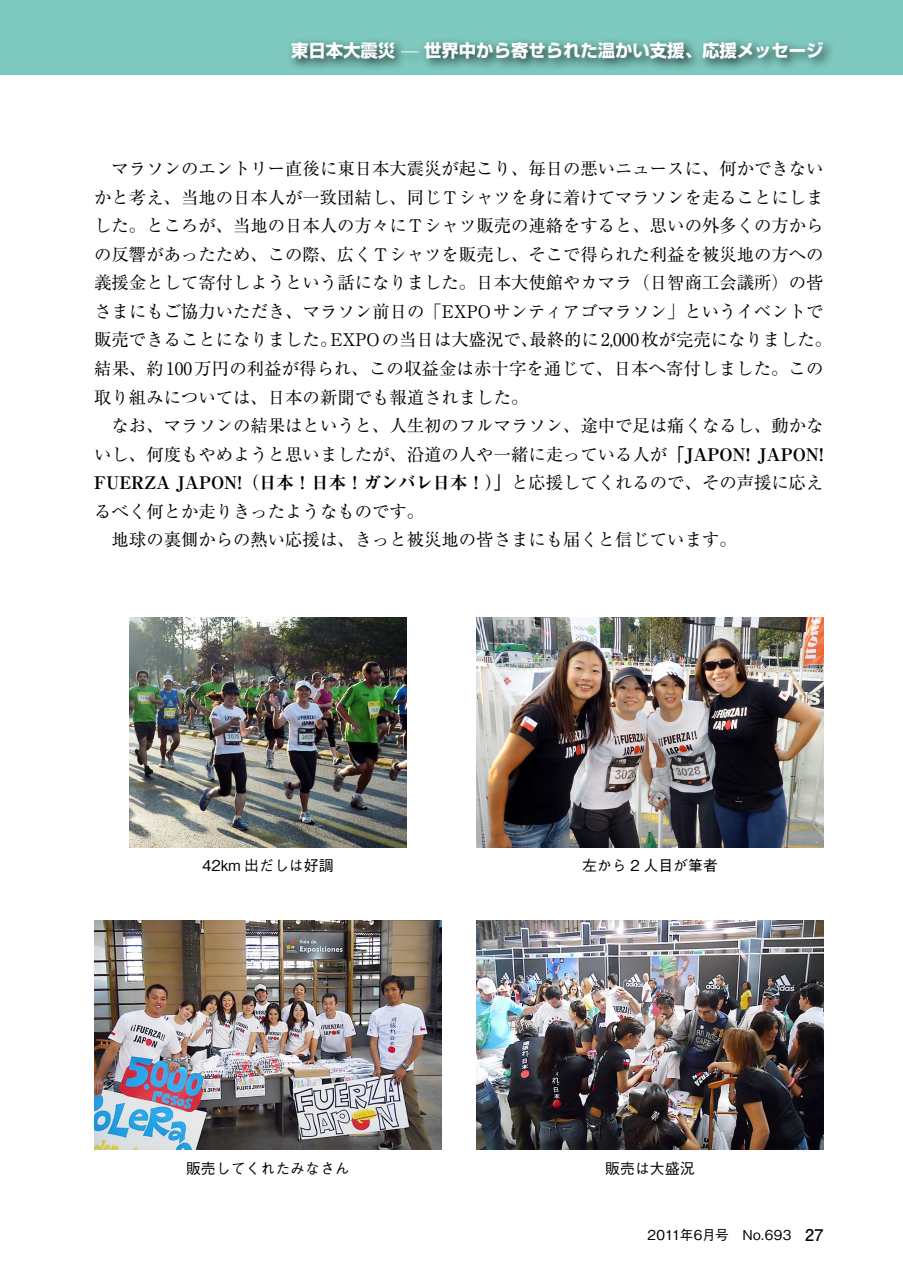
<style>
.page{position:relative;width:903px;height:1275px;background:#fff}
.page>*{position:absolute;margin:0;border:0;box-sizing:border-box;transform-origin:0 0}
.t1{font:17.32px/28.5px "Ryumin Pro";color:#000}
.t2{font:700 expanded 17.32px "Ryumin Pro";color:#000}
.t3{font:700 17.32px "Shin Go Pro";color:#fff}
.t4{font:500 14.88px "Gothic BBB Pro";color:#000}
.t5{font:500 13.65px "Gothic BBB Pro";letter-spacing:.01em;color:#000}
.s1{font-weight:300}
.s2{font-family:"Futo Go B101 Pro";font-weight:700}
.s3{font-weight:700;font-stretch:expanded}
.s4{font-family:"Futo Go B101 Pro";font-stretch:normal}
.s5{font-weight:400;font-stretch:normal}
.s6{font-family:"Futo Go B101 Pro";font-weight:700;font-size:16.1px}
</style>
<div class="page">
<div style="left:0;top:0;width:903px;height:74px;background:#7ec9bf"></div>
<div style="left:285px;top:36px;width:618px;height:51px;background:#000;opacity:.75"></div>
<img style="left:476px;top:618px;width:347px;height:229px">
<img style="left:130px;top:618px;width:277px;height:229px">
<img style="left:94px;top:920px;width:347px;height:230px">
<img style="left:476px;top:920px;width:347px;height:230px">
<p class="t3" style="left:291px;top:37px;width:534px">東日本大震災 <span class="s1">—</span> 世界中から寄せられた温かい支援、応援メッセージ</p>
<p class="t1" style="left:94px;top:153px;width:739px;text-indent:17px">マラソンのエントリー直後に東日本大震災が起こり、毎日の悪いニュースに、何かできないかと考え、当地の日本人が一致団結し、同じTシャツを身に着けてマラソンを走ることにしました。ところが、当地の日本人の方々にTシャツ販売の連絡をすると、思いの外多くの方からの反響があったため、この際、広くTシャツを販売し、そこで得られた利益を被災地の方への義援金として寄付しようという話になりました。日本大使館やカマラ（日智商工会議所）の皆さまにもご協力いただき、マラソン前日の「EXPOサンティアゴマラソン」というイベントで販売できることになりました。EXPOの当日は大盛況で、最終的に2,000枚が完売になりました。結果、約100万円の利益が得られ、この収益金は赤十字を通じて、日本へ寄付しました。この取り組みについては、日本の新聞でも報道されました。</p>
<p class="t1" style="left:112px;top:410px;width:713px">なお、マラソンの結果はというと、人生初のフルマラソン、途中で足は痛くなるし、動かな</p>
<p class="t1" style="left:94px;top:439px;width:731px">いし、何度もやめようと思いましたが、沿道の人や一緒に走っている人が<span class="s2">「</span><span class="s3">JAPON! JAPON!</span></p>
<p class="t2" style="left:94px;top:469px;width:731px">FUERZA JAPON!（日本！日本！ガンバレ日本！）<span class="s4">」</span><span class="s5">と応援してくれるので、その声援に応え</span></p>
<p class="t1" style="left:94px;top:496px;width:331px">るべく何とか走りきったようなものです。</p>
<p class="t1" style="left:112px;top:524px;width:627px">地球の裏側からの熱い応援は、きっと被災地の皆さまにも届くと信じています。</p>
<p class="t4" style="left:202px;top:854px;width:133px">42km 出だしは好調</p>
<p class="t4" style="left:582px;top:854px;width:137px">左から 2 人目が筆者</p>
<p class="t4" style="left:186px;top:1156px;width:165px">販売してくれたみなさん</p>
<p class="t4" style="left:605px;top:1156px;width:91px">販売は大盛況</p>
<p class="t5" style="left:647px;top:1224px;width:178px">2011年6月号　No.693　<span class="s6">27</span></p>
</div>
